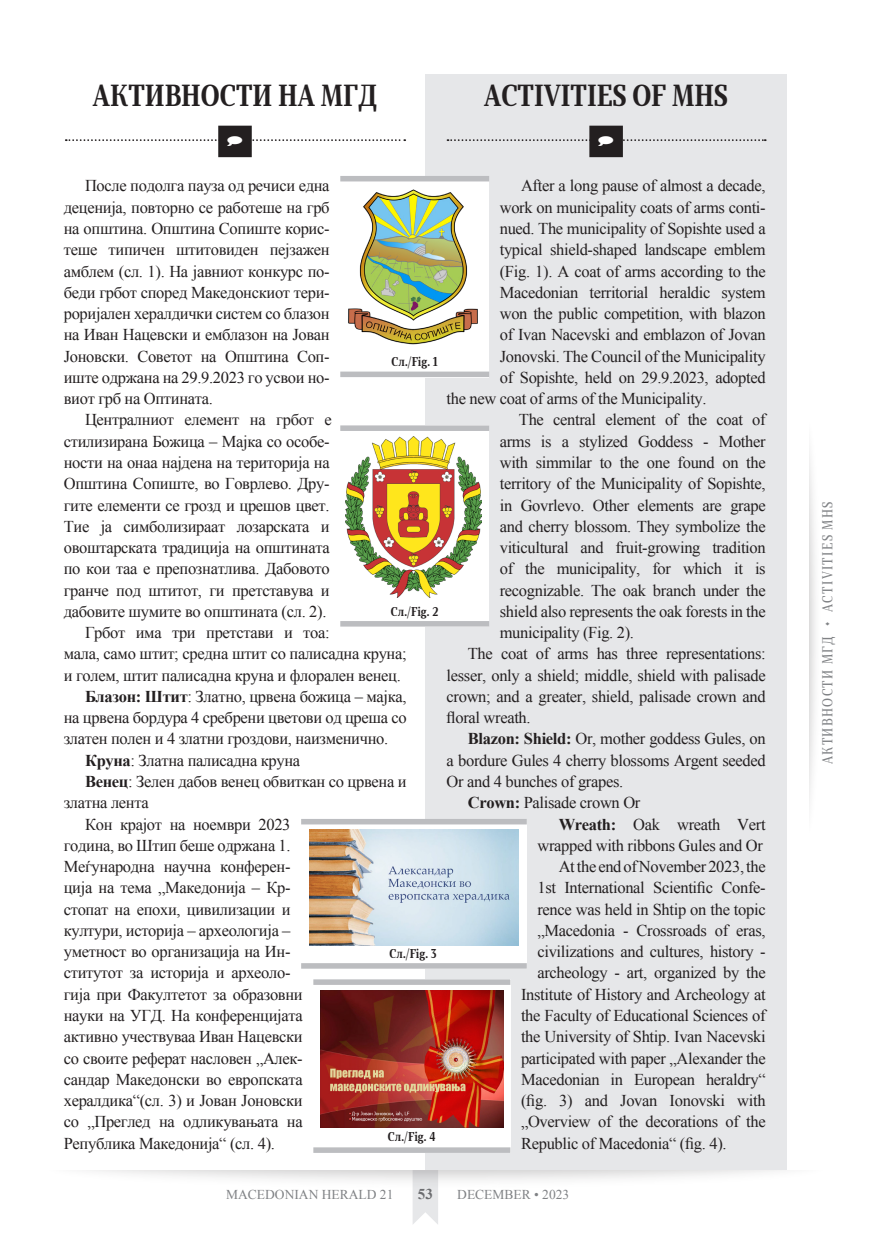
<style>
.page{position:relative;width:872px;height:1255px;background:#fff}
.page>*{position:absolute;margin:0;border:0;box-sizing:border-box;transform-origin:0 0}
.НАСЛОВ{font:700 28.5px "Skola Serif Cn";color:#231f20}
._1_ГЛАВЕН_ТЕКСТ{font:16.5px/21.3px "Times New Roman";letter-spacing:-.02em;color:#231f20;text-align:justify}
._1_ГЛАВЕН_ТЕКСТ-2{font:700 15px "Times New Roman";color:#6c6d70}
.t1{font:13.5px "Times New Roman";color:#808285}
.РУБРИКА{font:13.5px "Skola Serif Cn";letter-spacing:.1em;color:#808285}
.ПОД_СЛИКА_1{font:700 12px "Skola Serif Cn";color:#231f20}
.s1{font-weight:700}
</style>
<div class="page">
<img style="left:90px;top:1170px;width:692px;height:54px">
<div style="left:425px;top:74px;width:362px;height:1095px;background:#e6e7e9"></div>
<div style="left:218px;top:126px;width:34px;height:31px;background:#231f20"></div>
<div style="left:589px;top:126px;width:34px;height:31px;background:#231f20"></div>
<div style="left:340px;top:176px;width:149px;height:201px;background:#fff"></div>
<div style="left:340px;top:176px;width:149px;height:5px;background:#bcbdc0"></div>
<div style="left:340px;top:371px;width:149px;height:6px;background:#bcbdc0"></div>
<img style="left:348px;top:189px;width:130px;height:156px">
<div style="left:340px;top:425px;width:149px;height:201px;background:#fff"></div>
<div style="left:340px;top:425px;width:149px;height:6px;background:#bcbdc0"></div>
<div style="left:340px;top:621px;width:149px;height:5px;background:#bcbdc0"></div>
<img style="left:346px;top:436px;width:135px;height:161px">
<div style="left:313px;top:979px;width:197px;height:173px;background:#fff"></div>
<div style="left:313px;top:979px;width:197px;height:5px;background:#bcbdc0"></div>
<div style="left:313px;top:1147px;width:197px;height:5px;background:#bcbdc0"></div>
<img style="left:321px;top:990px;width:182px;height:137px">
<div style="left:301px;top:819px;width:226px;height:149px;background:#fff"></div>
<div style="left:301px;top:819px;width:226px;height:5px;background:#bcbdc0"></div>
<div style="left:301px;top:963px;width:226px;height:5px;background:#bcbdc0"></div>
<img style="left:310px;top:829px;width:208px;height:116px">
<svg style="left:66px;top:136px;width:339px;height:10px"></svg>
<svg style="left:447px;top:136px;width:318px;height:10px"></svg>
<p class="НАСЛОВ" style="left:93px;top:79px;width:286px">АКТИВНОСТИ НА МГД</p>
<p class="НАСЛОВ" style="left:484px;top:79px;width:245px">ACTIVITIES OF MHS</p>
<p class="_1_ГЛАВЕН_ТЕКСТ" style="left:64px;top:175px;width:267px;text-indent:21px">После подолга пауза од речиси една деценија, повторно се работеше на грб на општина. Општина Сопиште корис&shy;теше типичен штитовиден пејзажен амблем (сл. 1). На јавниот конкурс по&shy;беди грбот според Македонскиот тери&shy;роријален хералдички систем со блазон на Иван Нацевски и емблазон на Јован Јоновски. Советот на Општина Соп&shy;иште одржана на 29.9.2023 го усвои но&shy;виот грб на Оптината.</p>
<p class="_1_ГЛАВЕН_ТЕКСТ" style="left:64px;top:409px;width:269px;text-align:left;text-indent:21px">Централниот елемент на грбот е стилизирана Божица – Мајка со особе&shy;ности на онаа најдена на територија на Општина Сопиште, во Говрлево. Дру&shy;гите елементи се грозд и црешов цвет.<br>Тие ја симболизираат лозарската и овоштарската традиција на општината по кои таа е препознатлива. Дабовото гранче под штитот, ги претставува и дабовите шумите во општината (сл. 2).</p>
<p class="_1_ГЛАВЕН_ТЕКСТ" style="left:64px;top:621px;width:344px;text-align:left;text-indent:21px">Грбот има три претстави и тоа:<br>мала, само штит; средна штит со палисадна круна; и голем, штит палисадна круна и флорален венец.</p>
<p class="_1_ГЛАВЕН_ТЕКСТ" style="left:64px;top:685px;width:344px;text-indent:21px"><span class="s1">Блазон: Штит</span>: Златно, црвена божица – мајка, на црвена бордура 4 сребрени цветови од цреша со златен полен и 4 златни гроздови, наизменично.</p>
<p class="_1_ГЛАВЕН_ТЕКСТ" style="left:85px;top:749px;width:217px"><span class="s1">Круна</span>: Златна палисадна круна</p>
<p class="_1_ГЛАВЕН_ТЕКСТ" style="left:64px;top:770px;width:344px;text-indent:21px"><span class="s1">Венец</span>: Зелен дабов венец обвиткан со црвена и златна лента</p>
<p class="_1_ГЛАВЕН_ТЕКСТ" style="left:64px;top:813px;width:240px;text-align:left;text-indent:21px">Кон крајот на ноември 2023 година, во Штип беше одржана 1.<br>Меѓународна научна конферен&shy;ција на тема „Македонија – Кр&shy;стопат на епохи, цивилизации и култури, историја – археологија – уметност во организација на Ин&shy;ститутот за историја и археоло&shy;гија при Факултетот за образовни науки на УГД. На конференцијата активно учествуваа Иван Нацевски со своите реферат насловен „Алек&shy;сандар Македонски во европската хералдика“(сл. 3) и Јован Јоновски со „Преглед на одликувањата на<br>Република Македонија“ (сл. 4).</p>
<p class="ПОД_СЛИКА_1" style="left:391px;top:355px;width:48px">Сл./Fig. 1</p>
<p class="ПОД_СЛИКА_1" style="left:391px;top:604px;width:49px">Сл./Fig. 2</p>
<p class="ПОД_СЛИКА_1" style="left:389px;top:946px;width:49px">Сл./Fig. 3</p>
<p class="ПОД_СЛИКА_1" style="left:388px;top:1129px;width:49px">Сл./Fig. 4</p>
<p class="_1_ГЛАВЕН_ТЕКСТ" style="left:521px;top:175px;width:246px">After a long pause of almost a decade,</p>
<p class="_1_ГЛАВЕН_ТЕКСТ" style="left:500px;top:196px;width:267px">work on municipality coats of arms conti-</p>
<p class="_1_ГЛАВЕН_ТЕКСТ" style="left:500px;top:217px;width:267px">nued. The municipality of Sopishte used a</p>
<p class="_1_ГЛАВЕН_ТЕКСТ" style="left:500px;top:239px;width:267px">typical shield-shaped landscape emblem</p>
<p class="_1_ГЛАВЕН_ТЕКСТ" style="left:500px;top:260px;width:267px">(Fig. 1). A coat of arms according to the</p>
<p class="_1_ГЛАВЕН_ТЕКСТ" style="left:500px;top:281px;width:267px">Macedonian territorial heraldic system</p>
<p class="_1_ГЛАВЕН_ТЕКСТ" style="left:500px;top:302px;width:267px">won the public competition, with blazon</p>
<p class="_1_ГЛАВЕН_ТЕКСТ" style="left:500px;top:324px;width:267px">of Ivan Nacevski and emblazon of Jovan</p>
<p class="_1_ГЛАВЕН_ТЕКСТ" style="left:500px;top:345px;width:267px">Jonovski. The Council of the Municipality</p>
<p class="_1_ГЛАВЕН_ТЕКСТ" style="left:500px;top:366px;width:267px">of Sopishte, held on 29.9.2023, adopted</p>
<p class="_1_ГЛАВЕН_ТЕКСТ" style="left:446px;top:388px;width:261px">the new coat of arms of the Municipality.</p>
<p class="_1_ГЛАВЕН_ТЕКСТ" style="left:500px;top:409px;width:267px;text-indent:19px">The central element of the coat of arms is a stylized Goddess - Mother with simmilar to the one found on the territory of the Municipality of Sopishte, in Govrlevo. Other elements are grape and cherry blossom. They symbolize the viticultural and fruit-growing tradition of the municipality, for which it is recognizable. The oak branch under the shield also represents the oak forests in the municipality (Fig. 2).</p>
<p class="_1_ГЛАВЕН_ТЕКСТ" style="left:446px;top:643px;width:320px;text-indent:21px">The coat of arms has three representations: lesser, only a shield; middle, shield with palisade crown; and a greater, shield, palisade crown and floral wreath.</p>
<p class="_1_ГЛАВЕН_ТЕКСТ" style="left:446px;top:728px;width:320px;text-indent:21px"><span class="s1">Blazon: Shield:</span> Or, mother goddess Gules, on a bordure Gules 4 cherry blossoms Argent seeded Or and 4 bunches of grapes.</p>
<p class="_1_ГЛАВЕН_ТЕКСТ" style="left:468px;top:791px;width:174px"><span class="s1">Crown:</span> Palisade crown Or</p>
<p class="_1_ГЛАВЕН_ТЕКСТ" style="left:537px;top:813px;width:230px;text-align:right"><span class="s1">Wreath:</span> Oak wreath Vert wrapped with ribbons Gules and Or</p>
<p class="_1_ГЛАВЕН_ТЕКСТ" style="left:558px;top:855px;width:208px">At the end of November 2023, the</p>
<p class="_1_ГЛАВЕН_ТЕКСТ" style="left:537px;top:876px;width:230px">1st International Scientific Confe-</p>
<p class="_1_ГЛАВЕН_ТЕКСТ" style="left:537px;top:898px;width:230px">rence was held in Shtip on the topic</p>
<p class="_1_ГЛАВЕН_ТЕКСТ" style="left:537px;top:919px;width:230px">„Macedonia - Crossroads of eras,</p>
<p class="_1_ГЛАВЕН_ТЕКСТ" style="left:537px;top:940px;width:228px">civilizations and cultures, history -</p>
<p class="_1_ГЛАВЕН_ТЕКСТ" style="left:537px;top:962px;width:230px">archeology - art, organized by the</p>
<p class="_1_ГЛАВЕН_ТЕКСТ" style="left:521px;top:983px;width:246px">Institute of History and Archeology at</p>
<p class="_1_ГЛАВЕН_ТЕКСТ" style="left:521px;top:1004px;width:246px">the Faculty of Educational Sciences of</p>
<p class="_1_ГЛАВЕН_ТЕКСТ" style="left:521px;top:1025px;width:246px">the University of Shtip. Ivan Nacevski</p>
<p class="_1_ГЛАВЕН_ТЕКСТ" style="left:521px;top:1047px;width:246px">participated with paper „Alexander the</p>
<p class="_1_ГЛАВЕН_ТЕКСТ" style="left:521px;top:1068px;width:246px">Macedonian in European heraldry“</p>
<p class="_1_ГЛАВЕН_ТЕКСТ" style="left:521px;top:1089px;width:246px">(fig. 3) and Jovan Ionovski with</p>
<p class="_1_ГЛАВЕН_ТЕКСТ" style="left:521px;top:1110px;width:246px">„Overview of the decorations of the</p>
<p class="_1_ГЛАВЕН_ТЕКСТ" style="left:521px;top:1132px;width:207px">Republic of Macedonia“ (fig. 4).</p>
<p class="t1" style="left:226px;top:1184px;width:169px">MACEDONIAN HERALD 21</p>
<p class="_1_ГЛАВЕН_ТЕКСТ-2" style="left:418px;top:1183px;width:16px">53</p>
<p class="t1" style="left:457px;top:1184px;width:113px">DECEMBER • 2023</p>
<p class="РУБРИКА" style="left:819px;top:764px;width:264px;rotate:-90deg">АКТИВНОСТИ МГД • ACTIVITIES MHS</p>
</div>
